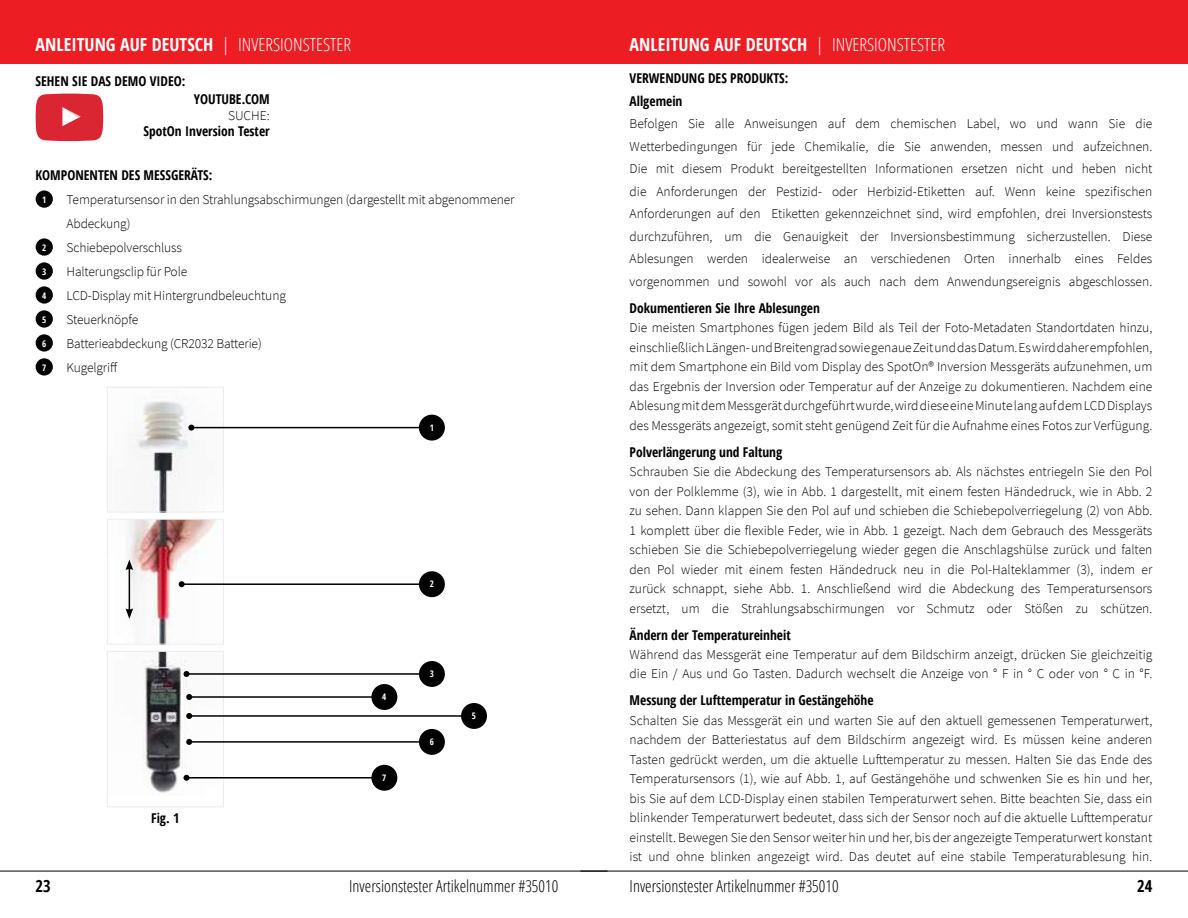
<style>
.page{position:relative;width:1188px;height:918px;background:#fff}
.page>*{position:absolute;margin:0;border:0;box-sizing:border-box;transform-origin:0 0}
.t1{font:700 18px "Open Sans Condensed";color:#fff}
.t2{font:300 condensed 16.5px "Open Sans";color:#000}
.t3{font:700 16.5px "Open Sans Condensed";color:#000}
.t4{font:300 13.5px/19.5px "Source Sans Pro";color:#000;text-align:justify}
.t5{font:700 13.5px/22.5px "Open Sans Condensed";color:#000}
.t6{font:700 9px "Open Sans Condensed";color:#fff}
.s1{font-family:"Open Sans";font-weight:300;font-stretch:condensed}
</style>
<div class="page">
<div style="left:0;top:0;width:608px;height:63px;background:#ed1d24"></div>
<hr style="left:0;top:871px;width:608px;height:1px;background:#000">
<div style="left:36px;top:191px;width:17px;height:17px;background:#000;border-radius:50%"></div>
<div style="left:36px;top:358px;width:17px;height:18px;background:#000;border-radius:50%"></div>
<div style="left:36px;top:238px;width:17px;height:18px;background:#000;border-radius:50%"></div>
<div style="left:36px;top:262px;width:17px;height:18px;background:#000;border-radius:50%"></div>
<div style="left:36px;top:286px;width:17px;height:18px;background:#000;border-radius:50%"></div>
<div style="left:36px;top:310px;width:17px;height:18px;background:#000;border-radius:50%"></div>
<div style="left:36px;top:334px;width:17px;height:18px;background:#000;border-radius:50%"></div>
<img style="left:133px;top:401px;width:89px;height:109px">
<div style="left:107px;top:387px;width:117px;height:125px;border:1px solid #ededee"></div>
<img style="left:125px;top:521px;width:92px;height:122px">
<div style="left:107px;top:519px;width:117px;height:126px;border:1px solid #ededee"></div>
<img style="left:142px;top:653px;width:48px;height:142px">
<div style="left:107px;top:651px;width:117px;height:156px;border:1px solid #ededee"></div>
<hr style="left:191px;top:427px;width:241px;height:1px;background:#000">
<svg style="left:188px;top:425px;width:6px;height:6px"></svg>
<hr style="left:182px;top:583px;width:250px;height:2px;background:#000">
<svg style="left:179px;top:581px;width:6px;height:6px"></svg>
<hr style="left:187px;top:673px;width:245px;height:2px;background:#000">
<svg style="left:184px;top:671px;width:6px;height:6px"></svg>
<hr style="left:189px;top:741px;width:243px;height:2px;background:#000">
<svg style="left:186px;top:739px;width:6px;height:6px"></svg>
<hr style="left:189px;top:696px;width:195px;height:2px;background:#000">
<svg style="left:186px;top:694px;width:6px;height:6px"></svg>
<hr style="left:187px;top:777px;width:197px;height:2px;background:#000">
<svg style="left:184px;top:775px;width:6px;height:6px"></svg>
<hr style="left:189px;top:715px;width:285px;height:2px;background:#000">
<svg style="left:186px;top:713px;width:6px;height:6px"></svg>
<div style="left:419px;top:415px;width:26px;height:26px;background:#000;border-radius:50%"></div>
<div style="left:419px;top:571px;width:26px;height:26px;background:#000;border-radius:50%"></div>
<div style="left:419px;top:661px;width:26px;height:26px;background:#000;border-radius:50%"></div>
<div style="left:419px;top:729px;width:26px;height:26px;background:#000;border-radius:50%"></div>
<div style="left:371px;top:684px;width:26px;height:26px;background:#000;border-radius:50%"></div>
<div style="left:371px;top:765px;width:26px;height:26px;background:#000;border-radius:50%"></div>
<div style="left:461px;top:703px;width:26px;height:26px;background:#000;border-radius:50%"></div>
<hr style="left:129px;top:568px;width:1px;height:43px;background:#000">
<svg style="left:126px;top:608px;width:7px;height:11px"></svg>
<svg style="left:126px;top:560px;width:7px;height:10px"></svg>
<svg style="left:36px;top:94px;width:67px;height:47px;background:#dc3a45"></svg>
<div style="left:580px;top:0;width:608px;height:63px;background:#ed1d24"></div>
<hr style="left:580px;top:871px;width:608px;height:1px;background:#000">
<h1 class="t1" style="left:36px;top:32px;width:317px">ANLEITUNG AUF DEUTSCH <span class="s1">| INVERSIONSTESTER</span></h1>
<p class="t5" style="left:36px;top:70px;width:151px">SEHEN SIE DAS DEMO VIDEO:</p>
<p class="t5" style="left:194px;top:87px;width:77px">YOUTUBE.COM</p>
<p class="t4" style="left:228px;top:106px;width:43px">SUCHE:</p>
<p class="t5" style="left:144px;top:120px;width:128px">SpotOn Inversion Tester</p>
<p class="t5" style="left:36px;top:164px;width:178px">KOMPONENTEN DES MESSGERÄTS:</p>
<p class="t6" style="left:42px;top:193px;width:6px">1</p>
<p class="t6" style="left:42px;top:241px;width:6px">2</p>
<p class="t6" style="left:42px;top:265px;width:6px">3</p>
<p class="t6" style="left:42px;top:289px;width:6px">4</p>
<p class="t6" style="left:42px;top:313px;width:6px">5</p>
<p class="t6" style="left:42px;top:337px;width:6px">6</p>
<p class="t6" style="left:42px;top:361px;width:6px">7</p>
<p class="t4" style="left:67px;top:187px;width:449px;line-height:24px;text-align:left">Temperatursensor in den Strahlungsabschirmungen (dargestellt mit abgenommener<br>Abdeckung)<br>Schiebepolverschluss<br>Halterungsclip für Pole<br>LCD-Display mit Hintergrundbeleuchtung<br>Steuerknöpfe<br>Batterieabdeckung (CR2032 Batterie)<br>Kugelgriff</p>
<p class="t6" style="left:430px;top:421px;width:6px">1</p>
<p class="t5" style="left:151px;top:806px;width:30px">Fig. 1</p>
<p class="t6" style="left:382px;top:691px;width:6px">4</p>
<p class="t6" style="left:382px;top:771px;width:6px">7</p>
<p class="t6" style="left:430px;top:578px;width:6px">2</p>
<p class="t6" style="left:430px;top:668px;width:6px">3</p>
<p class="t6" style="left:430px;top:736px;width:6px">6</p>
<p class="t6" style="left:472px;top:710px;width:6px">5</p>
<p class="t3" style="left:36px;top:874px;width:17px">23</p>
<p class="t2" style="left:349px;top:875px;width:211px">Inversionstester Artikelnummer #35010</p>
<h1 class="t1" style="left:630px;top:32px;width:317px">ANLEITUNG AUF DEUTSCH <span class="s1">| INVERSIONSTESTER</span></h1>
<p class="t5" style="left:630px;top:67px;width:160px">VERWENDUNG DES PRODUKTS:<br>Allgemein</p>
<p class="t4" style="left:630px;top:112px;width:524px;line-height:22.5px">Befolgen Sie alle Anweisungen auf dem chemischen Label, wo und wann Sie die Wetterbedingungen für jede Chemikalie, die Sie anwenden, messen und aufzeichnen.<br>Die mit diesem Produkt bereitgestellten Informationen ersetzen nicht und heben nicht die Anforderungen der Pestizid- oder Herbizid-Etiketten auf. Wenn keine spezifischen Anforderungen auf den Etiketten gekennzeichnet sind, wird empfohlen, drei Inversionstests durchzuführen, um die Genauigkeit der Inversionsbestimmung sicherzustellen. Diese Ablesungen werden idealerweise an verschiedenen Orten innerhalb eines Feldes vorgenommen und sowohl vor als auch nach dem Anwendungsereignis abgeschlossen.</p>
<p class="t5" style="left:630px;top:296px;width:192px">Dokumentieren Sie Ihre Ablesungen</p>
<p class="t4" style="left:630px;top:318px;width:524px">Die meisten Smartphones fügen jedem Bild als Teil der Foto-Metadaten Standortdaten hinzu, einschließlich Längen- und Breitengrad sowie genaue Zeit und das Datum. Es wird daher empfohlen, mit dem Smartphone ein Bild vom Display des SpotOn® Inversion Messgeräts aufzunehmen, um das Ergebnis der Inversion oder Temperatur auf der Anzeige zu dokumentieren. Nachdem eine Ablesung mit dem Messgerät durchgeführt wurde, wird diese eine Minute lang auf dem LCD Displays des Messgeräts angezeigt, somit steht genügend Zeit für die Aufnahme eines Fotos zur Verfügung.</p>
<p class="t5" style="left:630px;top:440px;width:154px">Polverlängerung und Faltung</p>
<p class="t4" style="left:630px;top:462px;width:524px">Schrauben Sie die Abdeckung des Temperatursensors ab. Als nächstes entriegeln Sie den Pol von der Polklemme (3), wie in Abb. 1 dargestellt, mit einem festen Händedruck, wie in Abb. 2 zu sehen. Dann klappen Sie den Pol auf und schieben die Schiebepolverriegelung (2) von Abb.<br>1 komplett über die flexible Feder, wie in Abb. 1 gezeigt. Nach dem Gebrauch des Messgeräts schieben Sie die Schiebepolverriegelung wieder gegen die Anschlagshülse zurück und falten den Pol wieder mit einem festen Händedruck neu in die Pol-Halteklammer (3), indem er zurück schnappt, siehe Abb. 1. Anschließend wird die Abdeckung des Temperatursensors ersetzt, um die Strahlungsabschirmungen vor Schmutz oder Stößen zu schützen.</p>
<p class="t5" style="left:630px;top:623px;width:163px">Ändern der Temperatureinheit</p>
<p class="t4" style="left:630px;top:645px;width:524px">Während das Messgerät eine Temperatur auf dem Bildschirm anzeigt, drücken Sie gleichzeitig die Ein / Aus und Go Tasten. Dadurch wechselt die Anzeige von ° F in ° C oder von ° C in °F.</p>
<p class="t5" style="left:630px;top:689px;width:245px">Messung der Lufttemperatur in Gestängehöhe</p>
<p class="t4" style="left:630px;top:711px;width:524px">Schalten Sie das Messgerät ein und warten Sie auf den aktuell gemessenen Temperaturwert, nachdem der Batteriestatus auf dem Bildschirm angezeigt wird. Es müssen keine anderen Tasten gedrückt werden, um die aktuelle Lufttemperatur zu messen. Halten Sie das Ende des Temperatursensors (1), wie auf Abb. 1, auf Gestängehöhe und schwenken Sie es hin und her, bis Sie auf dem LCD-Display einen stabilen Temperaturwert sehen. Bitte beachten Sie, dass ein blinkender Temperaturwert bedeutet, dass sich der Sensor noch auf die aktuelle Lufttemperatur einstellt. Bewegen Sie den Sensor weiter hin und her, bis der angezeigte Temperaturwert konstant ist und ohne blinken angezeigt wird. Das deutet auf eine stabile Temperaturablesung hin.</p>
<p class="t2" style="left:630px;top:875px;width:211px">Inversionstester Artikelnummer #35010</p>
<p class="t3" style="left:1137px;top:874px;width:17px">24</p>
</div>
